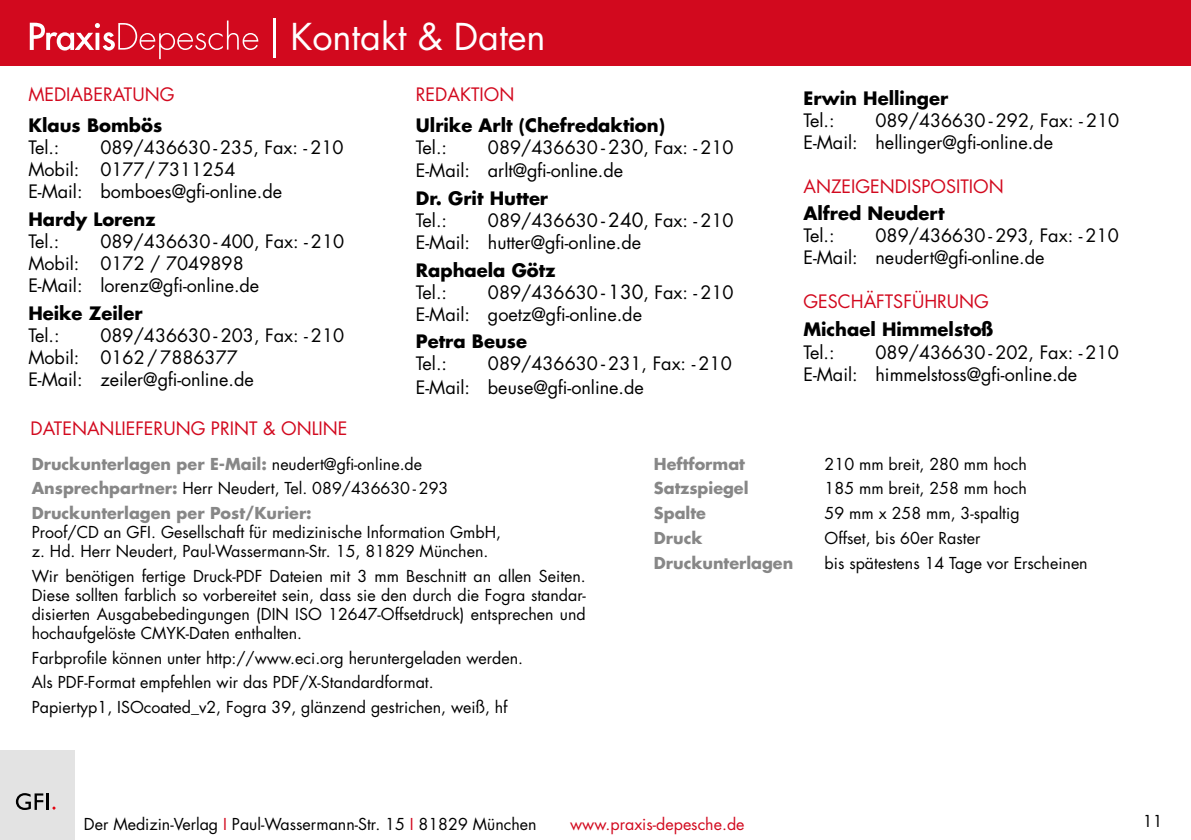
<style>
.page{position:relative;width:1191px;height:840px;background:#fff}
.page>*{position:absolute;margin:0;border:0;box-sizing:border-box;transform-origin:0 0}
.t1{font:36px "Futura Std";color:#fff}
.t2{font:18px/22px "Futura Std";color:#000}
.t3{font:700 18px "Futura Std";color:#000}
.t4{font:18px "Futura Std";color:#d2091e}
.t5{font:16px/19px "Futura Std";color:#000}
.t6{font:700 16px/24.6px "Futura Std";color:#878787}
.t7{font:16px "Futura Std";color:#d2091e}
.s1{font-size:19px}
.s2{font-weight:400;color:#000}
.s3{color:#d2091e}
</style>
<div class="page">
<div style="left:0;top:749px;width:75px;height:90px;background:#e3e3e3"></div>
<svg style="left:16px;top:793px;width:40px;height:16px"></svg>
<div style="left:0;top:0;width:1191px;height:66px;background:#d2091e"></div>
<hr style="left:273px;top:18px;width:3px;height:40px;background:#fff">
<svg style="left:30px;top:21px;width:228px;height:38px"></svg>
<h1 class="t1" style="left:290px;top:13px;width:256px">Kontakt &amp; Daten</h1>
<p class="t4" style="left:28px;top:82px;width:148px">MEDIABERATUNG</p>
<p class="t3" style="left:28px;top:113px;width:135px">Klaus Bombös</p>
<p class="t2" style="left:28px;top:137px;width:33px">Tel.:</p>
<p class="t2" style="left:28px;top:137px;width:317px;text-indent:72px">089/436630 - 235, Fax: - 210<br>Mobil: 0177/ 7311254<br>E-Mail: bomboes@gfi-online.de</p>
<p class="t3" style="left:28px;top:207px;width:129px">Hardy Lorenz</p>
<p class="t2" style="left:28px;top:230px;width:33px">Tel.:</p>
<p class="t2" style="left:28px;top:230px;width:317px;text-indent:72px">089/436630 <span class="s1">-</span> 400, Fax: - 210<br>Mobil: 0172 / 7049898<br>E-Mail: lorenz@gfi-online.de</p>
<p class="t3" style="left:28px;top:301px;width:116px">Heike Zeiler</p>
<p class="t2" style="left:28px;top:324px;width:33px">Tel.:</p>
<p class="t2" style="left:28px;top:324px;width:317px;text-indent:72px">089/436630 <span class="s1">-</span> 203, Fax: - 210<br>Mobil: 0162/ 7886377<br>E-Mail: zeiler@gfi-online.de</p>
<p class="t4" style="left:416px;top:82px;width:100px">REDAKTION</p>
<p class="t3" style="left:416px;top:113px;width:251px">Ulrike Arlt (Chefredaktion)</p>
<p class="t2" style="left:416px;top:137px;width:33px">Tel.:</p>
<p class="t2" style="left:416px;top:136px;width:319px;line-height:22.8px;text-indent:72px">089/436630 <span class="s1">- 230</span>, Fax: - 210<br>E-Mail: arlt@gfi-online.de</p>
<p class="t3" style="left:416px;top:186px;width:134px">Dr. Grit Hutter</p>
<p class="t2" style="left:416px;top:209px;width:33px">Tel.:</p>
<p class="t2" style="left:416px;top:209px;width:319px;text-indent:72px">089/436630 <span class="s1">- 240</span>, Fax: - 210<br>E-Mail: hutter@gfi-online.de</p>
<p class="t3" style="left:416px;top:258px;width:141px">Raphaela Götz</p>
<p class="t2" style="left:416px;top:281px;width:33px">Tel.:</p>
<p class="t2" style="left:416px;top:281px;width:319px;text-indent:72px">089/436630 <span class="s1">- 130</span>, Fax: - 210<br>E-Mail: goetz@gfi-online.de</p>
<p class="t3" style="left:416px;top:329px;width:113px">Petra Beuse</p>
<p class="t2" style="left:416px;top:352px;width:33px">Tel.:</p>
<p class="t2" style="left:416px;top:351px;width:317px;line-height:24px;text-indent:72px">089/436630 <span class="s1">-</span> 231, Fax: - 210<br>E-Mail: beuse@gfi-online.de</p>
<p class="t3" style="left:803px;top:86px;width:146px">Erwin Hellinger</p>
<p class="t2" style="left:803px;top:109px;width:33px">Tel.:</p>
<p class="t2" style="left:803px;top:109px;width:317px;text-indent:72px">089/436630 <span class="s1">-</span> 292, Fax: - 210<br>E-Mail: hellinger@gfi-online.de</p>
<p class="t4" style="left:803px;top:174px;width:202px">ANZEIGENDISPOSITION</p>
<p class="t3" style="left:803px;top:201px;width:142px">Alfred Neudert</p>
<p class="t2" style="left:803px;top:225px;width:33px">Tel.:</p>
<p class="t2" style="left:803px;top:225px;width:317px;text-indent:72px">089/436630 - 293, Fax: - 210<br>E-Mail: neudert@gfi-online.de</p>
<p class="t4" style="left:803px;top:290px;width:187px">GESCHÄFTSFÜHRUNG</p>
<p class="t3" style="left:803px;top:317px;width:191px">Michael Himmelstoß</p>
<p class="t2" style="left:803px;top:341px;width:33px">Tel.:</p>
<p class="t2" style="left:803px;top:341px;width:317px;text-indent:72px">089/436630 - 202, Fax: - 210<br>E-Mail: himmelstoss@gfi-online.de</p>
<p class="t4" style="left:31px;top:417px;width:318px">DATENANLIEFERUNG PRINT &amp; ONLINE</p>
<p class="t6" style="left:32px;top:451px;width:418px">Druckunterlagen per E-Mail: <span class="s2">neudert@gfi-online.de<br></span>Ansprechpartner: <span class="s2">Herr Neudert, Tel. 089/436630 - 293<br></span>Druckunterlagen per Post/Kurier:</p>
<p class="t5" style="left:32px;top:522px;width:471px">Proof/CD an GFI. Gesellschaft für medizinische Information GmbH, z. Hd. Herr Neudert, Paul-Wassermann-Str. 15, 81829 München.</p>
<p class="t5" style="left:32px;top:566px;width:555px;text-align:justify">Wir benötigen fertige Druck-PDF Dateien mit 3 mm Beschnitt an allen Seiten.<br>Diese sollten farblich so vorbereitet sein, dass sie den durch die Fogra standar&shy;disierten Ausgabebedingungen (DIN ISO 12647-Offsetdruck) entsprechen und hochaufgelöste CMYK-Daten enthalten.</p>
<p class="t5" style="left:32px;top:645px;width:493px;line-height:24.6px">Farbprofile können unter http://www.eci.org heruntergeladen werden.<br>Als PDF-Format empfehlen wir das PDF/X-Standardformat.<br>Papiertyp1, ISOcoated_v2, Fogra 39, glänzend gestrichen, weiß, hf</p>
<p class="t6" style="left:654px;top:451px;width:93px">Heftformat</p>
<p class="t5" style="left:824px;top:454px;width:204px">210 mm breit, 280 mm hoch</p>
<p class="t6" style="left:654px;top:475px;width:96px">Satzspiegel</p>
<p class="t5" style="left:824px;top:479px;width:204px">185 mm breit, 258 mm hoch</p>
<p class="t6" style="left:654px;top:500px;width:54px">Spalte</p>
<p class="t5" style="left:824px;top:503px;width:196px">59 mm x 258 mm, 3-spaltig</p>
<p class="t6" style="left:654px;top:525px;width:50px">Druck</p>
<p class="t5" style="left:824px;top:528px;width:157px">Offset, bis 60er Raster</p>
<p class="t6" style="left:654px;top:549px;width:141px">Druckunterlagen</p>
<p class="t5" style="left:824px;top:553px;width:265px">bis spätestens 14 Tage vor Erscheinen</p>
<p class="t5" style="left:84px;top:814px;width:454px">Der Medizin-Verlag <span class="s3">I</span> Paul-Wassermann-Str. 15 <span class="s3">I</span> 81829 München</p>
<p class="t7" style="left:570px;top:813px;width:176px">www.praxis-depesche.de</p>
<p class="t5" style="left:1142px;top:811px;width:21px">11</p>
</div>
